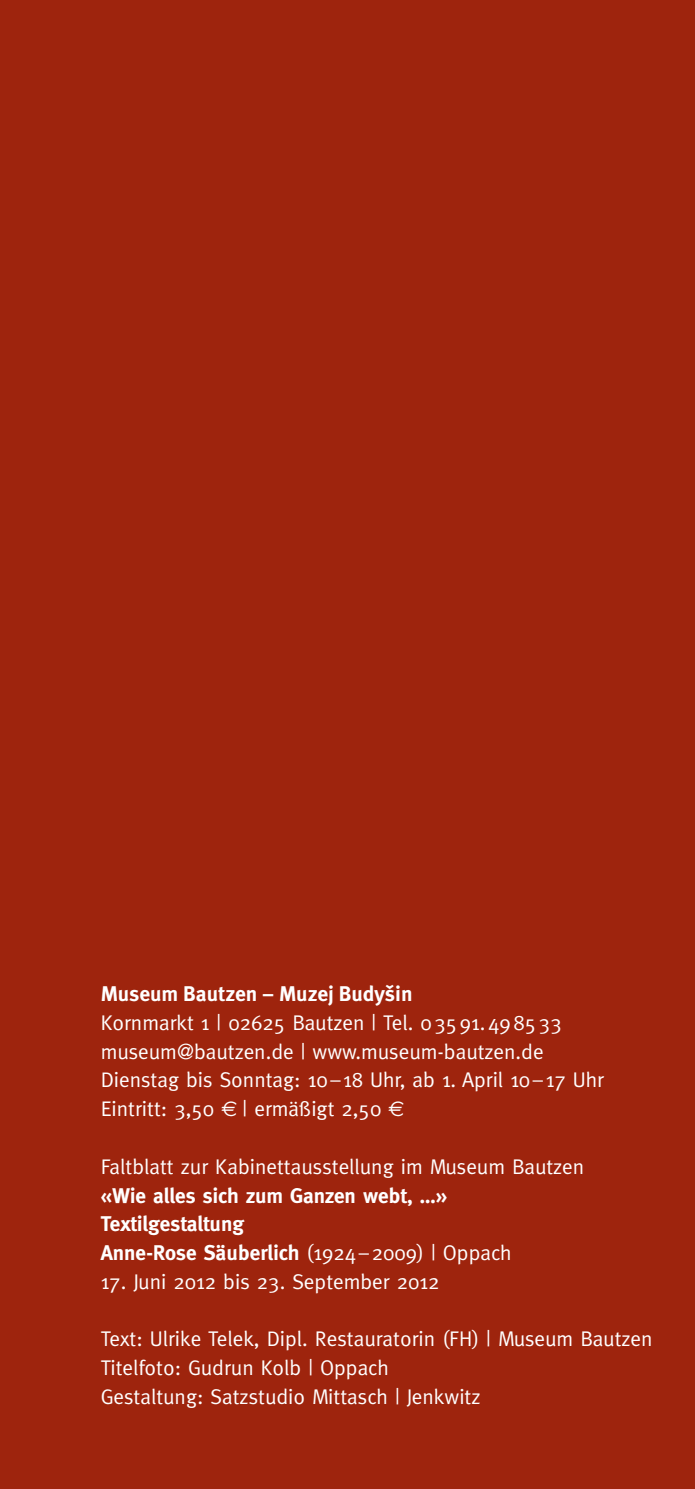
<style>
.page{position:relative;width:695px;height:1489px;background:#fff}
.page>*{position:absolute;margin:0;border:0;box-sizing:border-box;transform-origin:0 0}
.t1{font:21.25px/28.8px "Meta";color:#fff}
.t2{font:700 21.25px/28.8px "Meta";color:#fff}
.t3{font:700 21.25px "Meta";color:#fff}
.s1{font-family:"Euro Sans"}
.s2{font-weight:400}
</style>
<div class="page">
<div style="left:0;top:0;width:694px;height:1488px;background:#9e240d"></div>
<p class="t3" style="left:101px;top:981px;width:313px">Museum Bautzen – Muzej Budyšin</p>
<p class="t1" style="left:101px;top:1007px;width:505px">Kornmarkt 1 | 02625 Bautzen | Tel. 03591.498533 museum@bautzen.de | www.museum-bautzen.de Dienstag bis Sonntag: 10– 18 Uhr, ab 1. April 10– 17 Uhr Eintritt: 3,50 <span class="s1">€</span> | ermäßigt 2,50 <span class="s1">€</span></p>
<p class="t1" style="left:101px;top:1151px;width:485px">Faltblatt zur Kabinettausstellung im Museum Bautzen</p>
<p class="t2" style="left:101px;top:1180px;width:412px">«Wie alles sich zum Ganzen webt, …»<br>Textilgestaltung<br>Anne-Rose Säuberlich <span class="s2">(1924–2009) | Oppach</span></p>
<p class="t1" style="left:101px;top:1266px;width:340px">17. Juni 2012 bis 23. September 2012</p>
<p class="t1" style="left:101px;top:1324px;width:553px">Text: Ulrike Telek, Dipl. Restauratorin (FH) | Museum Bautzen<br>Titelfoto: Gudrun Kolb | Oppach<br>Gestaltung: Satzstudio Mittasch | Jenkwitz</p>
</div>
